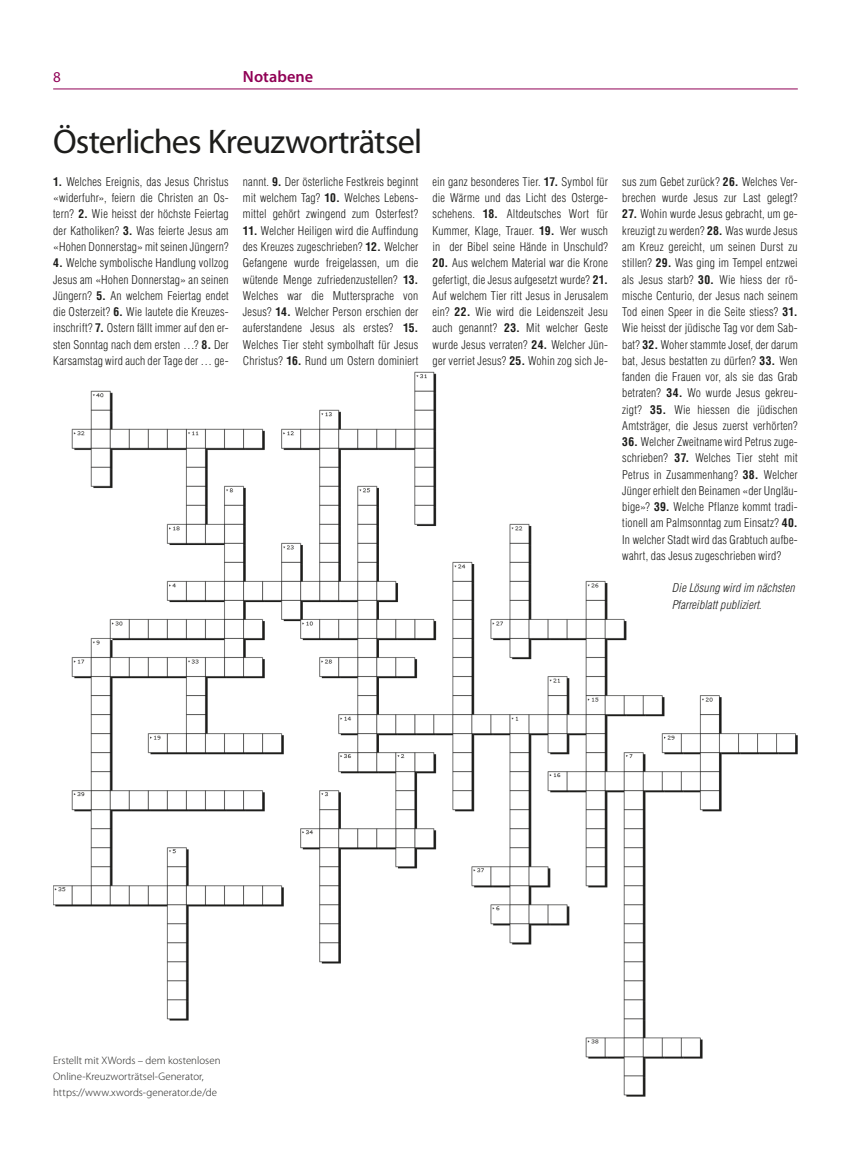
<style>
.page{position:relative;width:851px;height:1170px;background:#fff}
.page>*{position:absolute;margin:0;border:0;box-sizing:border-box;transform-origin:0 0}
.t1{font:34.25px "Myriad Pro";letter-spacing:-.025em;color:#1d1d1b}
.t2{font:600 16.25px "Myriad Pro";letter-spacing:.005em;color:#900055}
.t3{font:15px "Myriad Pro";color:#900055}
.t4{font:300 condensed 11.75px/16.2px "Helvetica LT Std";letter-spacing:.02em;color:#1d1d1b;text-align:justify}
.t5{font:italic 300 condensed 11.75px/16.2px "Helvetica LT Std";letter-spacing:.015em;color:#1d1d1b}
.t6{font:300 10.88px/16.2px "Myriad Pro";letter-spacing:.005em;color:#1d1d1b}
.s1{font-weight:700}
</style>
<div class="page">
<hr style="left:53px;top:89px;width:744px;height:1px;background:#900055">
<img style="left:53px;top:371px;width:744px;height:726px">
<p class="t3" style="left:53px;top:68px;width:9px">8</p>
<h2 class="t2" style="left:243px;top:66px;width:72px">Notabene</h2>
<h1 class="t1" style="left:53px;top:121px;width:370px">Österliches Kreuzworträtsel</h1>
<p class="t4" style="left:53px;top:173px;width:177px"><span class="s1">1.</span> Welches Ereignis, das Jesus Christus «widerfuhr», feiern die Christen an Os&shy;tern? <span class="s1">2.</span> Wie heisst der höchste Feiertag der Katholiken? <span class="s1">3.</span> Was feierte Jesus am «Hohen Donnerstag» mit seinen Jüngern?</p>
<p class="t4" style="left:53px;top:255px;width:177px"><span class="s1">4.</span> Welche symbolische Handlung vollzog Jesus am «Hohen Donnerstag» an seinen Jüngern? <span class="s1">5.</span> An welchem Feiertag endet die Osterzeit? <span class="s1">6.</span> Wie lautete die Kreuzes&shy;inschrift? <span class="s1">7.</span> Ostern fällt immer auf den er&shy;sten Sonntag nach dem ersten …? <span class="s1">8.</span> Der Karsamstag wird auch der Tage der … ge-</p>
<p class="t4" style="left:243px;top:173px;width:177px">nannt. <span class="s1">9.</span> Der österliche Festkreis beginnt mit welchem Tag? <span class="s1">10.</span> Welches Lebens&shy;mittel gehört zwingend zum Osterfest?</p>
<p class="t4" style="left:243px;top:222px;width:177px"><span class="s1">11.</span> Welcher Heiligen wird die Auffindung des Kreuzes zugeschrieben? <span class="s1">12.</span> Welcher Gefangene wurde freigelassen, um die wütende Menge zufriedenzustellen? <span class="s1">13.<br></span>Welches war die Muttersprache von Jesus? <span class="s1">14.</span> Welcher Person erschien der auferstandene Jesus als erstes? <span class="s1">15.<br></span>Welches Tier steht symbolhaft für Jesus Christus? <span class="s1">16.</span> Rund um Ostern dominiert</p>
<p class="t4" style="left:432px;top:173px;width:177px">ein ganz besonderes Tier. <span class="s1">17.</span> Symbol für die Wärme und das Licht des Osterge&shy;schehens. <span class="s1">18.</span> Altdeutsches Wort für Kummer, Klage, Trauer. <span class="s1">19.</span> Wer wusch in der Bibel seine Hände in Unschuld?</p>
<p class="t4" style="left:432px;top:255px;width:177px"><span class="s1">20.</span> Aus welchem Material war die Krone gefertigt, die Jesus aufgesetzt wurde? <span class="s1">21.<br></span>Auf welchem Tier ritt Jesus in Jerusalem ein? <span class="s1">22.</span> Wie wird die Leidenszeit Jesu auch genannt? <span class="s1">23.</span> Mit welcher Geste wurde Jesus verraten? <span class="s1">24.</span> Welcher Jün&shy;ger verriet Jesus? <span class="s1">25.</span> Wohin zog sich Je-</p>
<p class="t4" style="left:622px;top:173px;width:177px">sus zum Gebet zurück? <span class="s1">26.</span> Welches Ver&shy;brechen wurde Jesus zur Last gelegt?</p>
<p class="t4" style="left:622px;top:206px;width:177px"><span class="s1">27.</span> Wohin wurde Jesus gebracht, um ge&shy;kreuzigt zu werden? <span class="s1">28.</span> Was wurde Jesus am Kreuz gereicht, um seinen Durst zu stillen? <span class="s1">29.</span> Was ging im Tempel entzwei als Jesus starb? <span class="s1">30.</span> Wie hiess der rö&shy;mische Centurio, der Jesus nach seinem Tod einen Speer in die Seite stiess? <span class="s1">31.<br></span>Wie heisst der jüdische Tag vor dem Sab&shy;bat? <span class="s1">32.</span> Woher stammte Josef, der darum bat, Jesus bestatten zu dürfen? <span class="s1">33.</span> Wen fanden die Frauen vor, als sie das Grab betraten? <span class="s1">34.</span> Wo wurde Jesus gekreu&shy;zigt? <span class="s1">35.</span> Wie hiessen die jüdischen Amtsträger, die Jesus zuerst verhörten?</p>
<p class="t4" style="left:622px;top:433px;width:177px"><span class="s1">36.</span> Welcher Zweitname wird Petrus zuge&shy;schrieben? <span class="s1">37.</span> Welches Tier steht mit Petrus in Zusammenhang? <span class="s1">38.</span> Welcher Jünger erhielt den Beinamen «der Ungläu&shy;bige»? <span class="s1">39.</span> Welche Pflanze kommt tradi&shy;tionell am Palmsonntag zum Einsatz? <span class="s1">40.<br></span>In welcher Stadt wird das Grabtuch aufbe&shy;wahrt, das Jesus zugeschrieben wird?</p>
<p class="t5" style="left:671px;top:580px;width:124px">Die Lösung wird im nächsten<br>Pfarreiblatt publiziert.</p>
<p class="t6" style="left:53px;top:1052px;width:169px">Erstellt mit XWords – dem kostenlosen<br>Online-Kreuzworträtsel-Generator, https://www.xwords-generator.de/de</p>
</div>
